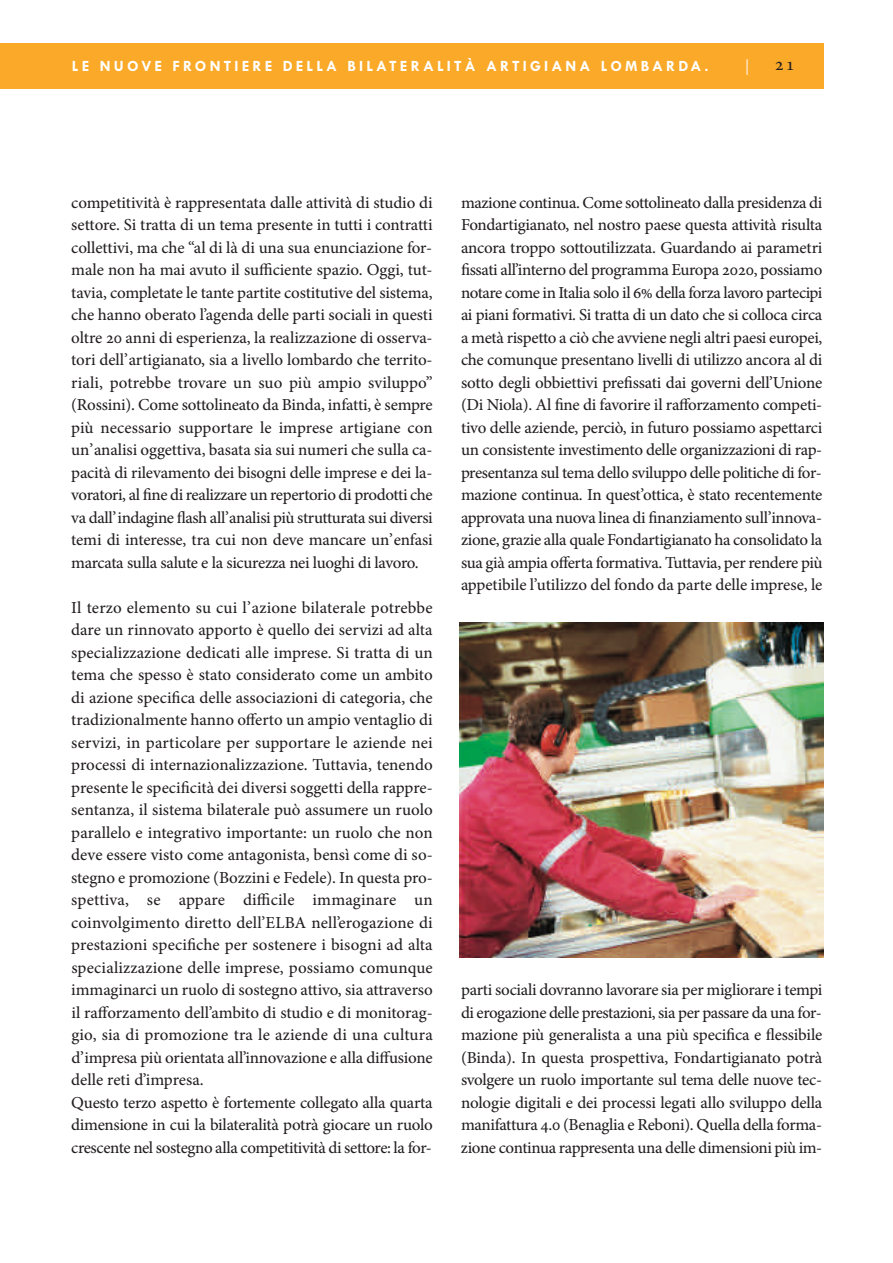
<style>
.page{position:relative;width:893px;height:1263px;background:#fff}
.page>*{position:absolute;margin:0;border:0;box-sizing:border-box;transform-origin:0 0}
.t1{font:18px "Adobe Hebrew";color:#231f20}
.t2{font:16.5px/22.5px "Adobe Hebrew";letter-spacing:-.005em;color:#231f20;text-align:justify}
.t3{font:700 15.75px "Tw Cen";letter-spacing:.2em;color:#fff}
.t4{font:300 15.75px "Helvetica";color:#fff}
</style>
<div class="page">
<img style="left:459px;top:623px;width:364px;height:334px">
<div style="left:0;top:43px;width:823px;height:46px;background:#faa928"></div>
<p class="t3" style="left:72px;top:56px;width:638px">LE NUOVE FRONTIERE DELLA BILATERALITÀ ARTIGIANA LOMBARDA.</p>
<p class="t4" style="left:745px;top:55px;width:5px">|</p>
<p class="t1" style="left:775px;top:53px;width:21px">21</p>
<p class="t2" style="left:71px;top:191px;width:363px">competitività è rappresentata dalle attività di studio di settore. Si tratta di un tema presente in tutti i contratti collettivi, ma che “al di là di una sua enunciazione for&shy;male non ha mai avuto il sufficiente spazio. Oggi, tut&shy;tavia, completate le tante partite costitutive del sistema, che hanno oberato l’agenda delle parti sociali in questi oltre 20 anni di esperienza, la realizzazione di osserva&shy;tori dell’artigianato, sia a livello lombardo che territo&shy;riali, potrebbe trovare un suo più ampio sviluppo” (Rossini). Come sottolineato da Binda, infatti, è sempre più necessario supportare le imprese artigiane con un’analisi oggettiva, basata sia sui numeri che sulla ca&shy;pacità di rilevamento dei bisogni delle imprese e dei la&shy;voratori, al fine di realizzare un repertorio di prodotti che va dall’indagine flash all’analisi più strutturata sui diversi temi di interesse, tra cui non deve mancare un’enfasi marcata sulla salute e la sicurezza nei luoghi di lavoro.</p>
<p class="t2" style="left:71px;top:596px;width:363px;text-align:left">Il terzo elemento su cui l’azione bilaterale potrebbe dare un rinnovato apporto è quello dei servizi ad alta specializzazione dedicati alle imprese. Si tratta di un tema che spesso è stato considerato come un ambito di azione specifica delle associazioni di categoria, che tradizionalmente hanno offerto un ampio ventaglio di servizi, in particolare per supportare le aziende nei processi di internazionalizzazione. Tuttavia, tenendo presente le specificità dei diversi soggetti della rappre&shy;sentanza, il sistema bilaterale può assumere un ruolo parallelo e integrativo importante: un ruolo che non deve essere visto come antagonista, bensì come di so&shy;stegno e promozione (Bozzini e Fedele). In questa pro&shy;spettiva, se appare difficile immaginare un coinvolgimento diretto dell’ELBA nell’erogazione di prestazioni specifiche per sostenere i bisogni ad alta specializzazione delle imprese, possiamo comunque immaginarci un ruolo di sostegno attivo, sia attraverso il rafforzamento dell’ambito di studio e di monitorag&shy;gio, sia di promozione tra le aziende di una cultura d’impresa più orientata all’innovazione e alla diffusione delle reti d’impresa.<br>Questo terzo aspetto è fortemente collegato alla quarta dimensione in cui la bilateralità potrà giocare un ruolo crescente nel sostegno alla competitività di settore: la for-</p>
<p class="t2" style="left:461px;top:191px;width:363px">mazione continua. Come sottolineato dalla presidenza di Fondartigianato, nel nostro paese questa attività risulta ancora troppo sottoutilizzata. Guardando ai parametri fissati all’interno del programma Europa 2020, possiamo notare come in Italia solo il 6% della forza lavoro partecipi ai piani formativi. Si tratta di un dato che si colloca circa a metà rispetto a ciò che avviene negli altri paesi europei, che comunque presentano livelli di utilizzo ancora al di sotto degli obbiettivi prefissati dai governi dell’Unione (Di Niola). Al fine di favorire il rafforzamento competi&shy;tivo delle aziende, perciò, in futuro possiamo aspettarci un consistente investimento delle organizzazioni di rap&shy;presentanza sul tema dello sviluppo delle politiche di for&shy;mazione continua. In quest’ottica, è stato recentemente approvata una nuova linea di finanziamento sull’innova&shy;zione, grazie alla quale Fondartigianato ha consolidato la sua già ampia offerta formativa. Tuttavia, per rendere più appetibile l’utilizzo del fondo da parte delle imprese, le</p>
<p class="t2" style="left:461px;top:979px;width:363px">parti sociali dovranno lavorare sia per migliorare i tempi di erogazione delle prestazioni, sia per passare da una for&shy;mazione più generalista a una più specifica e flessibile (Binda). In questa prospettiva, Fondartigianato potrà svolgere un ruolo importante sul tema delle nuove tec&shy;nologie digitali e dei processi legati allo sviluppo della manifattura 4.0 (Benaglia e Reboni). Quella della forma&shy;zione continua rappresenta una delle dimensioni più im-</p>
</div>
